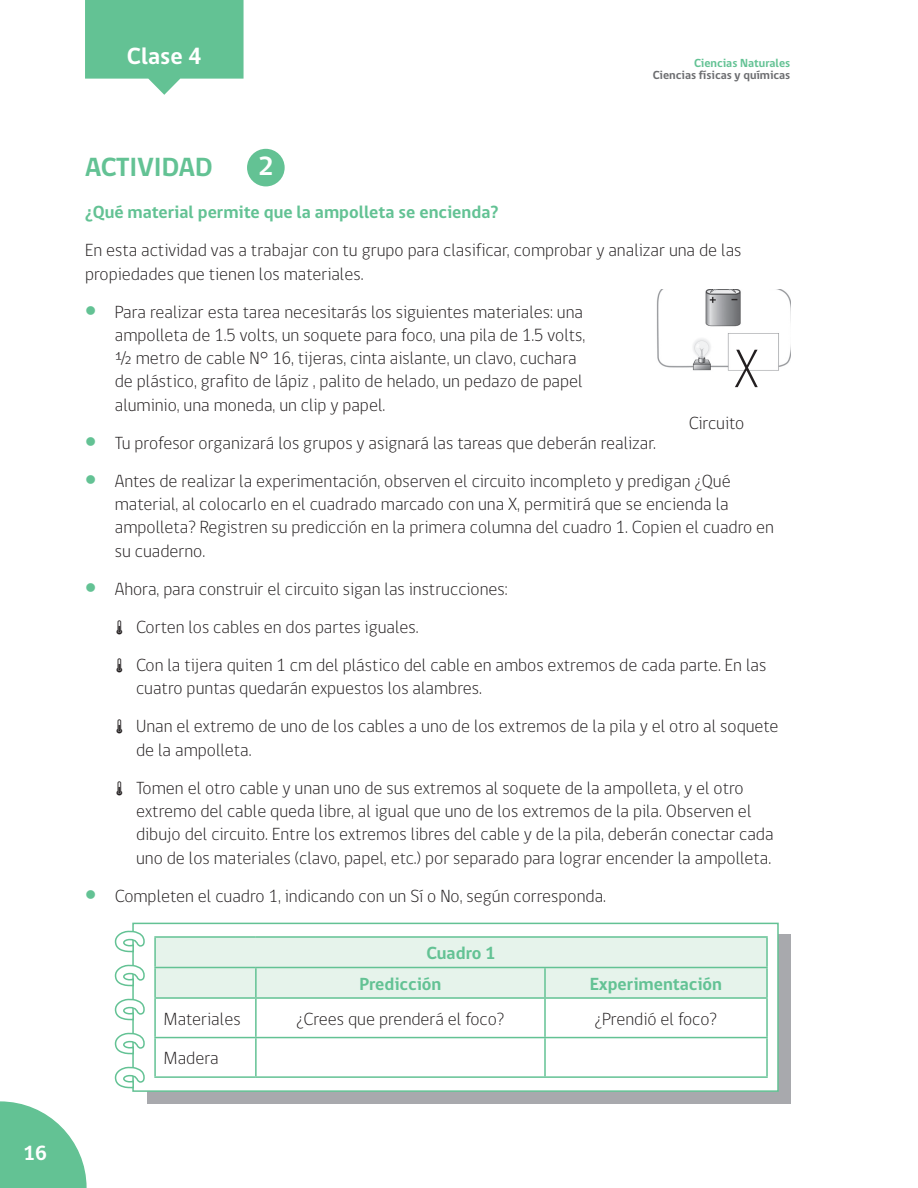
<style>
.page{position:relative;width:918px;height:1188px;background:#fff}
.page>*{position:absolute;margin:0;border:0;box-sizing:border-box;transform-origin:0 0}
.t1{font:700 27px "gob CL";color:#63c294}
.t2{font:700 27px "gob CL";color:#fff}
.t3{font:700 24px "gob CL";color:#fff}
.t4{font:700 21px "gob CL";color:#fff}
.t5{font:300 18px/23.2px "gob CL";color:#231f20}
.t6{font:700 18px/30.5px "gob CL";color:#63c294}
.t7{font:700 12px "gob CL";color:#6c6d70}
.t8{font:700 12px "gob CL";color:#63c294}
</style>
<div class="page">
<svg style="left:0;top:1101px;width:87px;height:87px"></svg>
<svg style="left:85px;top:0;width:159px;height:95px"></svg>
<div style="left:247px;top:149px;width:38px;height:37px;background:#63c294;border-radius:50%"></div>
<div style="left:148px;top:934px;width:643px;height:170px;background:#a8a9ad"></div>
<div style="left:132px;top:923px;width:647px;height:169px;background:#fff;border:2px solid #63c294"></div>
<svg style="left:114px;top:930px;width:31px;height:23px"></svg>
<svg style="left:114px;top:964px;width:31px;height:23px"></svg>
<svg style="left:114px;top:998px;width:31px;height:23px"></svg>
<svg style="left:114px;top:1032px;width:31px;height:23px"></svg>
<svg style="left:114px;top:1066px;width:31px;height:23px"></svg>
<div style="left:156px;top:938px;width:610px;height:59px;background:#e6f3eb"></div>
<hr style="left:766px;top:938px;width:2px;height:29px;background:#63c294">
<hr style="left:154px;top:967px;width:102px;height:1px;background:#63c294">
<hr style="left:154px;top:999px;width:2px;height:38px;background:#63c294">
<hr style="left:766px;top:999px;width:2px;height:38px;background:#63c294">
<hr style="left:154px;top:1038px;width:2px;height:38px;background:#63c294">
<hr style="left:766px;top:1038px;width:2px;height:38px;background:#63c294">
<hr style="left:154px;top:1076px;width:102px;height:2px;background:#63c294">
<hr style="left:256px;top:1076px;width:289px;height:2px;background:#63c294">
<hr style="left:545px;top:1076px;width:223px;height:2px;background:#63c294">
<hr style="left:154px;top:936px;width:102px;height:2px;background:#63c294">
<hr style="left:154px;top:938px;width:2px;height:29px;background:#63c294">
<hr style="left:256px;top:936px;width:289px;height:2px;background:#63c294">
<hr style="left:545px;top:936px;width:223px;height:2px;background:#63c294">
<hr style="left:154px;top:968px;width:2px;height:29px;background:#63c294">
<hr style="left:256px;top:967px;width:289px;height:1px;background:#63c294">
<hr style="left:255px;top:968px;width:2px;height:29px;background:#63c294">
<hr style="left:766px;top:968px;width:2px;height:29px;background:#63c294">
<hr style="left:154px;top:997px;width:102px;height:2px;background:#63c294">
<hr style="left:256px;top:997px;width:289px;height:2px;background:#63c294">
<hr style="left:545px;top:997px;width:223px;height:2px;background:#63c294">
<hr style="left:545px;top:967px;width:223px;height:1px;background:#63c294">
<hr style="left:544px;top:968px;width:2px;height:29px;background:#63c294">
<hr style="left:255px;top:999px;width:2px;height:38px;background:#63c294">
<hr style="left:544px;top:999px;width:2px;height:38px;background:#63c294">
<hr style="left:154px;top:1037px;width:102px;height:1px;background:#63c294">
<hr style="left:256px;top:1037px;width:289px;height:1px;background:#63c294">
<hr style="left:255px;top:1038px;width:2px;height:38px;background:#63c294">
<hr style="left:545px;top:1037px;width:223px;height:1px;background:#63c294">
<hr style="left:544px;top:1038px;width:2px;height:38px;background:#63c294">
<img style="left:656px;top:290px;width:134px;height:81px">
<svg style="left:735px;top:350px;width:23px;height:37px"></svg>
<p class="t4" style="left:23px;top:1139px;width:26px">16</p>
<h2 class="t3" style="left:127px;top:40px;width:77px">Clase 4</h2>
<p class="t8" style="left:694px;top:54px;width:98px">Ciencias Naturales</p>
<p class="t7" style="left:653px;top:66px;width:139px">Ciencias físicas y químicas</p>
<h1 class="t1" style="left:85px;top:148px;width:129px">ACTIVIDAD</h1>
<h1 class="t2" style="left:258px;top:148px;width:17px">2</h1>
<p class="t6" style="left:85px;top:197px;width:415px">¿Qué material permite que la ampolleta se encienda?</p>
<p class="t5" style="left:85px;top:239px;width:658px">En esta actividad vas a trabajar con tu grupo para clasificar, comprobar y analizar una de las propiedades que tienen los materiales.</p>
<p class="t5" style="left:115px;top:301px;width:472px">Para realizar esta tarea necesitarás los siguientes materiales: una ampolleta de 1.5 volts, un soquete para foco, una pila de 1.5 volts, ½ metro de cable N° 16, tijeras, cinta aislante, un clavo, cuchara de plástico, grafito de lápiz , palito de helado, un pedazo de papel aluminio, una moneda, un clip y papel.</p>
<p class="t5" style="left:115px;top:424px;width:617px;line-height:38.1px">Tu profesor organizará los grupos y asignará las tareas que deberán realizar.<br>Antes de realizar la experimentación, observen el circuito incompleto y predigan ¿Qué</p>
<p class="t5" style="left:115px;top:493px;width:661px">material, al colocarlo en el cuadrado marcado con una X, permitirá que se encienda la ampolleta? Registren su predicción en la primera columna del cuadro 1. Copien el cuadro en su cuaderno.</p>
<p class="t5" style="left:136px;top:570px;width:632px;line-height:38.1px;text-indent:-21px">Ahora, para construir el circuito sigan las instrucciones:<br>Corten los cables en dos partes iguales.<br>Con la tijera quiten 1 cm del plástico del cable en ambos extremos de cada parte. En las</p>
<p class="t5" style="left:136px;top:670px;width:644px;line-height:38.1px">cuatro puntas quedarán expuestos los alambres.<br>Unan el extremo de uno de los cables a uno de los extremos de la pila y el otro al soquete</p>
<p class="t5" style="left:136px;top:731px;width:609px;line-height:38.1px">de la ampolleta.<br>Tomen el otro cable y unan uno de sus extremos al soquete de la ampolleta, y el otro</p>
<p class="t5" style="left:136px;top:800px;width:639px">extremo del cable queda libre, al igual que uno de los extremos de la pila. Observen el dibujo del circuito. Entre los extremos libres del cable y de la pila, deberán conectar cada uno de los materiales (clavo, papel, etc.) por separado para lograr encender la ampolleta.</p>
<p class="t5" style="left:115px;top:885px;width:493px">Completen el cuadro 1, indicando con un Sí o No, según corresponda.</p>
<p class="t5" style="left:689px;top:411px;width:57px">Circuito</p>
<p class="t6" style="left:359px;top:938px;width:138px;text-indent:67px">Cuadro 1<br>Predicción</p>
<p class="t6" style="left:590px;top:969px;width:134px">Experimentación</p>
<p class="t5" style="left:164px;top:1008px;width:79px">Materiales</p>
<p class="t5" style="left:296px;top:1008px;width:209px">¿Crees que prenderá el foco?</p>
<p class="t5" style="left:595px;top:1008px;width:124px">¿Prendió el foco?</p>
<p class="t5" style="left:164px;top:1047px;width:57px">Madera</p>
</div>
